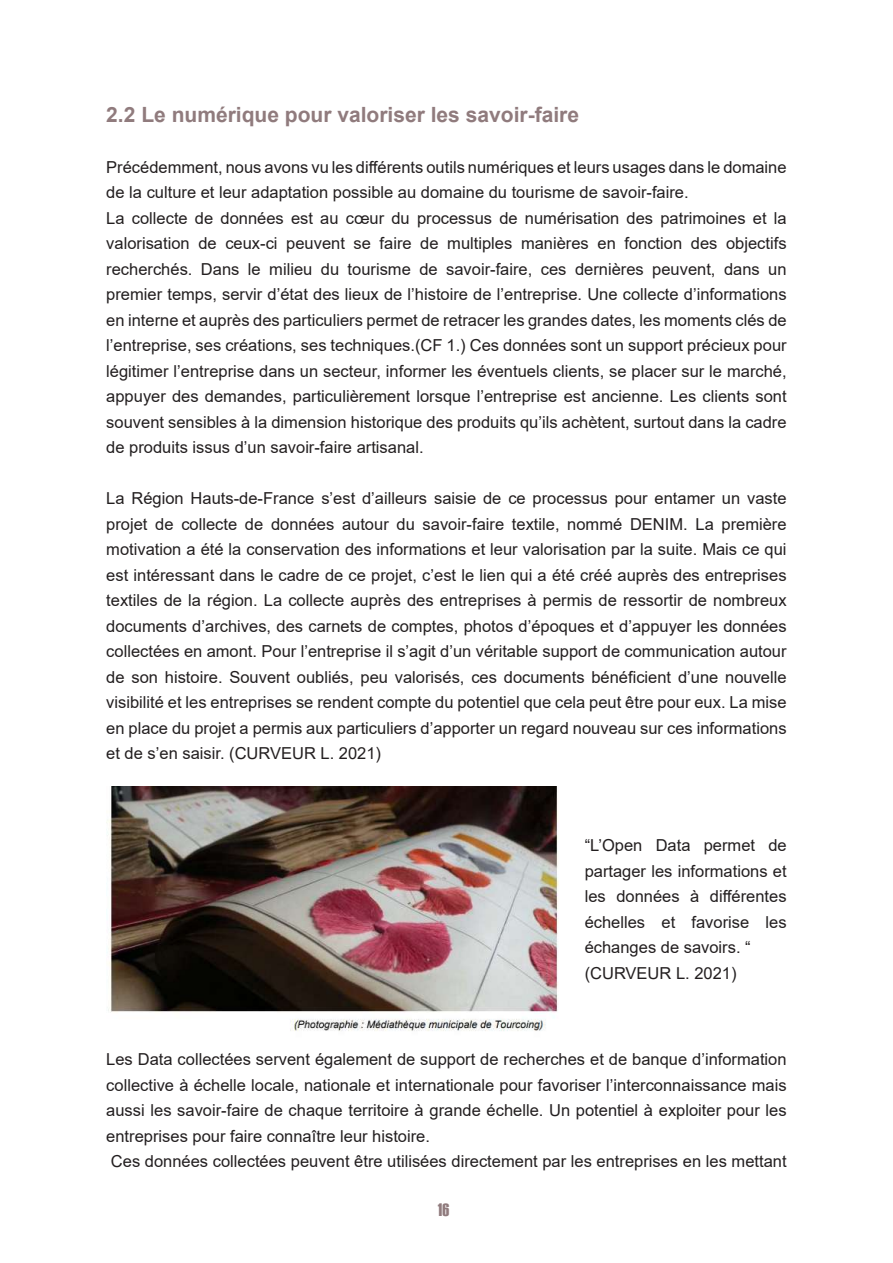
<style>
.page{position:relative;width:893px;height:1263px;background:#fff}
.page>*{position:absolute;margin:0;border:0;box-sizing:border-box;transform-origin:0 0}
.t1{font:700 21px "Arial";color:#907b7d}
.t2{font:18px "Haettenschweiler";color:#907b7d}
.t3{font:16.5px/25.5px "Arial";color:#231f20}
</style>
<div class="page">
<img style="left:106px;top:787px;width:453px;height:244px">
<p class="t1" style="left:106px;top:99px;width:474px">2.2 Le numérique pour valoriser les savoir-faire</p>
<p class="t3" style="left:106px;top:154px;width:682px">Précédemment, nous avons vu les différents outils numériques et leurs usages dans le domaine de la culture et leur adaptation possible au domaine du tourisme de savoir-faire.<br>La collecte de données est au cœur du processus de numérisation des patrimoines et la valorisation de ceux-ci peuvent se faire de multiples manières en fonction des objectifs recherchés. Dans le milieu du tourisme de savoir-faire, ces dernières peuvent, dans un premier temps, servir d’état des lieux de l’histoire de l’entreprise. Une collecte d’informations en interne et auprès des particuliers permet de retracer les grandes dates, les moments clés de l’entreprise, ses créations, ses techniques.(CF 1.) Ces données sont un support précieux pour légitimer l’entreprise dans un secteur, informer les éventuels clients, se placer sur le marché, appuyer des demandes, particulièrement lorsque l’entreprise est ancienne. Les clients sont souvent sensibles à la dimension historique des produits qu’ils achètent, surtout dans la cadre de produits issus d’un savoir-faire artisanal.</p>
<p class="t3" style="left:106px;top:485px;width:682px;text-align:justify">La Région Hauts-de-France s’est d’ailleurs saisie de ce processus pour entamer un vaste projet de collecte de données autour du savoir-faire textile, nommé DENIM. La première motivation a été la conservation des informations et leur valorisation par la suite. Mais ce qui est intéressant dans le cadre de ce projet, c’est le lien qui a été créé auprès des entreprises textiles de la région. La collecte auprès des entreprises à permis de ressortir de nombreux documents d’archives, des carnets de comptes, photos d’époques et d’appuyer les données collectées en amont. Pour l’entreprise il s’agit d’un véritable support de communication autour de son histoire. Souvent oubliés, peu valorisés, ces documents bénéficient d’une nouvelle visibilité et les entreprises se rendent compte du potentiel que cela peut être pour eux. La mise en place du projet a permis aux particuliers d’apporter un regard nouveau sur ces informations et de s’en saisir. (CURVEUR L. 2021)</p>
<p class="t3" style="left:585px;top:832px;width:203px">“L’Open Data permet de partager les informations et les données à différentes échelles et favorise les échanges de savoirs. “ (CURVEUR L. 2021)</p>
<p class="t3" style="left:106px;top:1046px;width:682px">Les Data collectées servent également de support de recherches et de banque d’information collective à échelle locale, nationale et internationale pour favoriser l’interconnaissance mais aussi les savoir-faire de chaque territoire à grande échelle. Un potentiel à exploiter pour les entreprises pour faire connaître leur histoire.<br>Ces données collectées peuvent être utilisées directement par les entreprises en les mettant</p>
<p class="t2" style="left:438px;top:1197px;width:13px">16</p>
</div>
